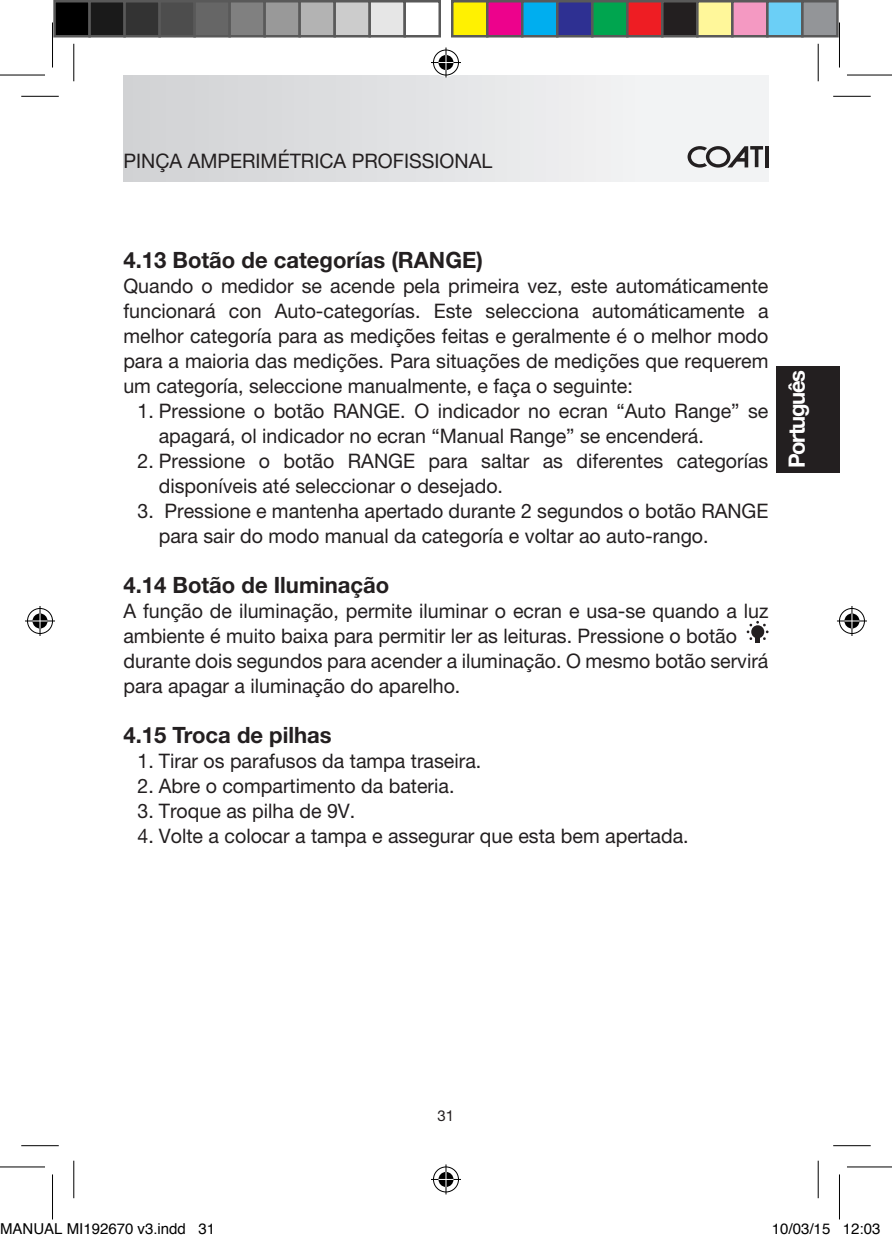
<style>
.page{position:relative;width:892px;height:1242px;background:#fff}
.page>*{position:absolute;margin:0;border:0;box-sizing:border-box;transform-origin:0 0}
.t1{font:700 22.5px "Helvetica Neue LT Std";color:#231f20}
.t2{font:700 22.5px "Helvetica Neue LT Std";letter-spacing:-.06em;color:#fff}
.t3{font:20px/25px "Helvetica Neue LT Pro";color:#231f20}
.t4{font:15px "Helvetica";color:#000}
.t5{font:15px "Helvetica Neue LT Pro";color:#231f20}
</style>
<div class="page">
<div style="left:123px;top:75px;width:645px;height:106px;background:linear-gradient(to right,#d1d2d4,#f7f8f9)"></div>
<div style="left:775px;top:366px;width:64px;height:106px;background:#231f20"></div>
<hr style="left:765px;top:146px;width:3px;height:21px;background:#231f20">
<svg style="left:687px;top:146px;width:76px;height:22px"></svg>
<svg style="left:746px;top:621px;width:22px;height:22px"></svg>
<hr style="left:21px;top:96px;width:38px;height:1px;background:#000">
<hr style="left:833px;top:96px;width:37px;height:1px;background:#000">
<hr style="left:21px;top:1145px;width:38px;height:1px;background:#000">
<hr style="left:833px;top:1145px;width:37px;height:1px;background:#000">
<hr style="left:73px;top:44px;width:1px;height:37px;background:#000">
<hr style="left:73px;top:1160px;width:1px;height:38px;background:#000">
<hr style="left:817px;top:44px;width:1px;height:37px;background:#000">
<hr style="left:817px;top:1160px;width:1px;height:38px;background:#000">
<svg style="left:0;top:74px;width:45px;height:1px"></svg>
<svg style="left:847px;top:74px;width:45px;height:1px"></svg>
<hr style="left:0;top:75px;width:45px;height:1px;background:#000">
<hr style="left:847px;top:75px;width:45px;height:1px;background:#000">
<hr style="left:0;top:1166px;width:45px;height:1px;background:#000">
<hr style="left:847px;top:1166px;width:45px;height:1px;background:#000">
<hr style="left:52px;top:22px;width:1px;height:45px;background:#000">
<hr style="left:52px;top:1174px;width:1px;height:45px;background:#000">
<hr style="left:839px;top:22px;width:1px;height:45px;background:#000">
<hr style="left:839px;top:1174px;width:1px;height:45px;background:#000">
<div style="left:432px;top:48px;width:28px;height:29px;border:3px solid #fff;border-radius:50%"></div>
<hr style="left:431px;top:61px;width:30px;height:3px;background:#fff">
<hr style="left:444px;top:47px;width:3px;height:30px;background:#fff">
<div style="left:437px;top:53px;width:18px;height:19px;border:3px solid #fff;border-radius:50%"></div>
<div style="left:433px;top:50px;width:26px;height:25px;border:1px solid #000;border-radius:50%"></div>
<hr style="left:431px;top:62px;width:30px;height:1px;background:#000">
<hr style="left:445px;top:47px;width:1px;height:30px;background:#000">
<svg style="left:438px;top:55px;width:15px;height:15px"></svg>
<div style="left:432px;top:1165px;width:28px;height:28px;border:3px solid #fff;border-radius:50%"></div>
<hr style="left:431px;top:1177px;width:30px;height:3px;background:#fff">
<hr style="left:444px;top:1164px;width:3px;height:30px;background:#fff">
<div style="left:437px;top:1170px;width:18px;height:18px;border:3px solid #fff;border-radius:50%"></div>
<div style="left:433px;top:1166px;width:26px;height:26px;border:1px solid #000;border-radius:50%"></div>
<hr style="left:431px;top:1178px;width:30px;height:1px;background:#000">
<hr style="left:445px;top:1164px;width:1px;height:30px;background:#000">
<svg style="left:438px;top:1171px;width:15px;height:15px"></svg>
<div style="left:26px;top:607px;width:28px;height:28px;border:3px solid #fff;border-radius:50%"></div>
<hr style="left:25px;top:619px;width:30px;height:3px;background:#fff">
<svg style="left:38px;top:606px;width:4px;height:30px"></svg>
<div style="left:31px;top:612px;width:18px;height:18px;border:3px solid #fff;border-radius:50%"></div>
<div style="left:27px;top:608px;width:26px;height:25px;border:1px solid #000;border-radius:50%"></div>
<hr style="left:25px;top:620px;width:30px;height:1px;background:#000">
<hr style="left:40px;top:606px;width:1px;height:30px;background:#000">
<svg style="left:33px;top:613px;width:15px;height:15px"></svg>
<div style="left:838px;top:607px;width:28px;height:28px;border:3px solid #fff;border-radius:50%"></div>
<hr style="left:837px;top:619px;width:30px;height:3px;background:#fff">
<hr style="left:850px;top:606px;width:3px;height:30px;background:#fff">
<div style="left:843px;top:612px;width:18px;height:18px;border:3px solid #fff;border-radius:50%"></div>
<div style="left:839px;top:608px;width:25px;height:25px;border:1px solid #000;border-radius:50%"></div>
<hr style="left:837px;top:620px;width:30px;height:1px;background:#000">
<hr style="left:851px;top:606px;width:1px;height:30px;background:#000">
<svg style="left:844px;top:613px;width:15px;height:15px"></svg>
<div style="left:55px;top:1px;width:35px;height:35px;background:#000"></div>
<div style="left:53px;top:0;width:38px;height:37px;border:2px solid #595959"></div>
<div style="left:90px;top:1px;width:35px;height:35px;background:#1a1a1a"></div>
<div style="left:88px;top:0;width:38px;height:37px;border:2px solid #595959"></div>
<div style="left:125px;top:1px;width:35px;height:35px;background:#333"></div>
<div style="left:123px;top:0;width:38px;height:37px;border:2px solid #595959"></div>
<div style="left:160px;top:1px;width:35px;height:35px;background:#4d4d4d"></div>
<div style="left:158px;top:0;width:38px;height:37px;border:2px solid #595959"></div>
<div style="left:195px;top:1px;width:35px;height:35px;background:#666"></div>
<div style="left:193px;top:0;width:38px;height:37px;border:2px solid #595959"></div>
<div style="left:230px;top:1px;width:35px;height:35px;background:#808080"></div>
<div style="left:228px;top:0;width:38px;height:37px;border:2px solid #595959"></div>
<div style="left:265px;top:1px;width:35px;height:35px;background:#999"></div>
<div style="left:263px;top:0;width:38px;height:37px;border:2px solid #595959"></div>
<div style="left:300px;top:1px;width:35px;height:35px;background:#b3b3b3"></div>
<div style="left:298px;top:0;width:38px;height:37px;border:2px solid #595959"></div>
<div style="left:335px;top:1px;width:35px;height:35px;background:#ccc"></div>
<div style="left:333px;top:0;width:38px;height:37px;border:2px solid #595959"></div>
<div style="left:370px;top:1px;width:35px;height:35px;background:#e6e6e6"></div>
<div style="left:368px;top:0;width:38px;height:37px;border:2px solid #595959"></div>
<div style="left:403px;top:0;width:38px;height:37px;border:2px solid #595959"></div>
<div style="left:452px;top:1px;width:35px;height:35px;background:#fff101"></div>
<div style="left:451px;top:0;width:37px;height:37px;border:2px solid #595959"></div>
<div style="left:487px;top:1px;width:35px;height:35px;background:#ed028c"></div>
<div style="left:486px;top:0;width:37px;height:37px;border:2px solid #595959"></div>
<div style="left:522px;top:1px;width:35px;height:35px;background:#00aeef"></div>
<div style="left:521px;top:0;width:37px;height:37px;border:2px solid #595959"></div>
<div style="left:557px;top:1px;width:35px;height:35px;background:#2e3092"></div>
<div style="left:556px;top:0;width:37px;height:37px;border:2px solid #595959"></div>
<div style="left:592px;top:1px;width:35px;height:35px;background:#00a54f"></div>
<div style="left:591px;top:0;width:37px;height:37px;border:2px solid #595959"></div>
<div style="left:627px;top:1px;width:35px;height:35px;background:#ee1d23"></div>
<div style="left:626px;top:0;width:37px;height:37px;border:2px solid #595959"></div>
<div style="left:662px;top:1px;width:35px;height:35px;background:#231f20"></div>
<div style="left:661px;top:0;width:37px;height:37px;border:2px solid #595959"></div>
<div style="left:697px;top:1px;width:35px;height:35px;background:#fff79a"></div>
<div style="left:696px;top:0;width:37px;height:37px;border:2px solid #595959"></div>
<div style="left:732px;top:1px;width:35px;height:35px;background:#f499c2"></div>
<div style="left:731px;top:0;width:37px;height:37px;border:2px solid #595959"></div>
<div style="left:767px;top:1px;width:35px;height:35px;background:#6bcff6"></div>
<div style="left:766px;top:0;width:37px;height:37px;border:2px solid #595959"></div>
<div style="left:802px;top:1px;width:35px;height:35px;background:#939598"></div>
<div style="left:801px;top:0;width:37px;height:37px;border:2px solid #595959"></div>
<p class="t3" style="left:123px;top:148px;width:370px">PINÇA AMPERIMÉTRICA PROFISSIONAL</p>
<p class="t1" style="left:123px;top:246px;width:361px">4.13 Botão de categorías (RANGE)</p>
<p class="t3" style="left:123px;top:273px;width:647px;text-align:justify">Quando o medidor se acende pela primeira vez, este automáticamente funcionará con Auto-categorías. Este selecciona automáticamente a melhor categoría para as medições feitas e geralmente é o melhor modo para a maioria das medições. Para situações de medições que requerem um categoría, seleccione manualmente, e faça o seguinte:</p>
<p class="t3" style="left:159px;top:398px;width:611px;text-indent:-21px">1. Pressione o botão RANGE . O indicador no ecran “Auto Range” se apagará, ol indicador no ecran “Manual Range” se encenderá.</p>
<p class="t3" style="left:137px;top:448px;width:265px">2. Pressione o botão RANGE</p>
<p class="t3" style="left:159px;top:448px;width:611px;text-indent:270px">para saltar as diferentes categorías disponíveis até seleccionar o desejado.</p>
<p class="t3" style="left:159px;top:498px;width:597px;text-indent:-21px">3. Pressione e mantenha apertado durante 2 segundos o botão RANGE para sair do modo manual da categoría e voltar ao auto-rango.</p>
<p class="t1" style="left:123px;top:571px;width:267px">4.14 Botão de Iluminação</p>
<p class="t3" style="left:123px;top:598px;width:646px">A função de iluminação, permite iluminar o ecran e usa-se quando a luz ambiente é muito baixa para permitir ler as leituras. Pressione o botão durante dois segundos para acender a iluminação. O mesmo botão servirá para apagar a iluminação do aparelho.</p>
<p class="t1" style="left:123px;top:721px;width:210px">4.15 Troca de pilhas</p>
<p class="t3" style="left:138px;top:748px;width:345px">1. Tirar os parafusos da tampa traseira.</p>
<p class="t3" style="left:138px;top:773px;width:318px">2. Abre o compartimento da bateria.</p>
<p class="t3" style="left:138px;top:798px;width:219px">3. Troque as pilha de 9V.</p>
<p class="t3" style="left:138px;top:823px;width:552px">4. Volte a colocar a tampa e assegurar que esta bem apertada.</p>
<p class="t2" style="left:783px;top:468px;width:100px;rotate:-90deg">Português</p>
<p class="t5" style="left:437px;top:1106px;width:18px">31</p>
<p class="t4" style="left:0;top:1217px;width:217px">MANUAL MI192670 v3.indd 31</p>
<p class="t4" style="left:772px;top:1217px;width:110px">10/03/15 12:03</p>
</div>
